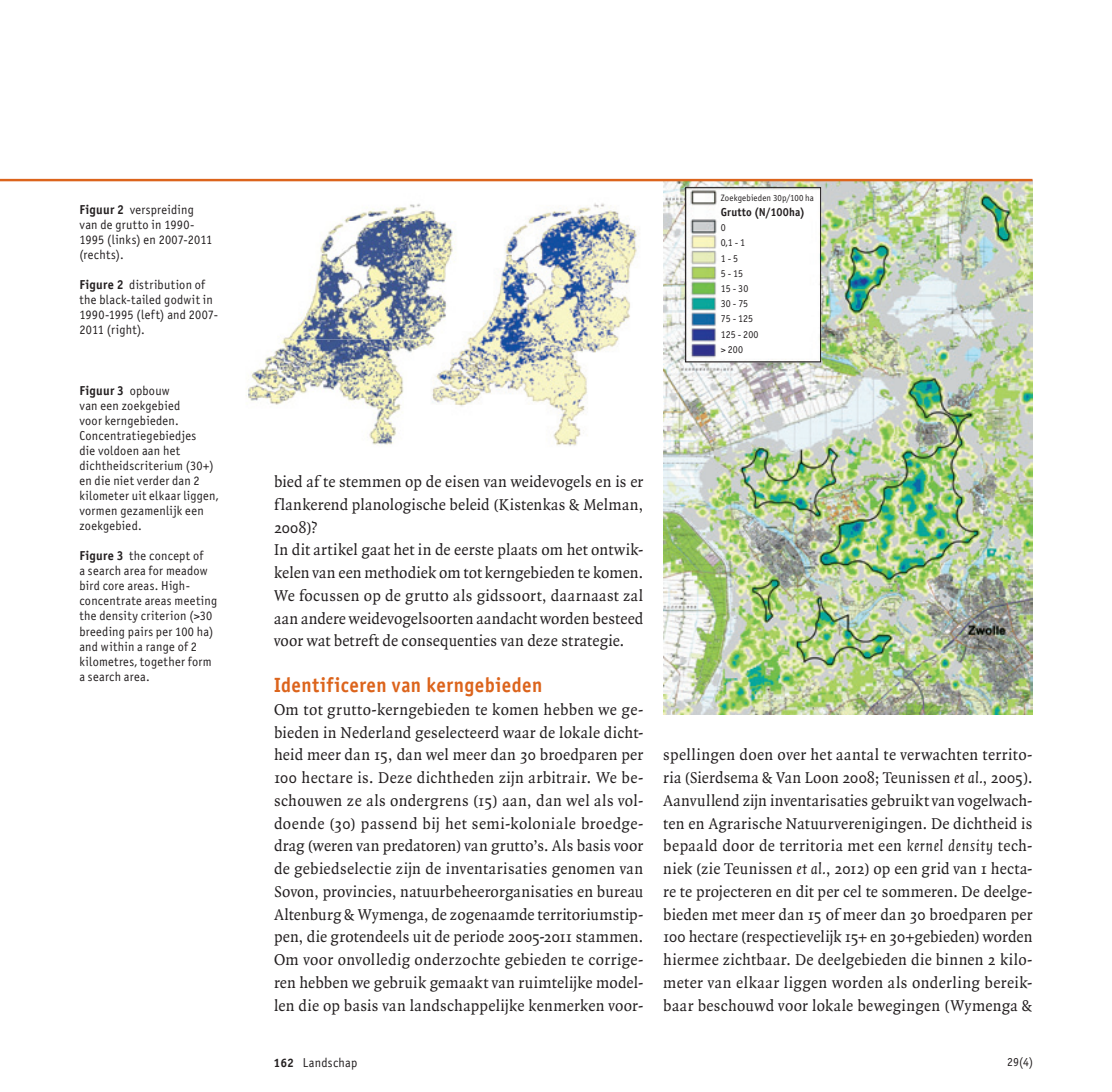
<style>
.page{position:relative;width:1112px;height:1092px;background:#fff}
.page>*{position:absolute;margin:0;border:0;box-sizing:border-box;transform-origin:0 0}
.Tussenkop_1{font:20.65px "Officina Sans Bold ITC";letter-spacing:.025em;color:#dc641c;scale:.92 1}
.PLATTE_TEKST{font:16.8px/22.8px "Quadraat";letter-spacing:.015em;color:#231f20;text-align:justify;scale:.96 1}
.Figuur{font:12.95px/15px "Officina Sans ITC";letter-spacing:.02em;color:#231f20;scale:.95 1}
.PLATTE_TEKST-2{font:12.25px "Officina Sans ITC";color:#231f20;scale:.96 1}
.Figuur-2{font:11.55px "Officina Sans Bold ITC";letter-spacing:.015em;color:#231f20;scale:.95 1}
.Figuur-3{font:10.5px "Officina Sans ITC";color:#231f20;scale:.95 1}
.Figuur-4{font:9.28px "Officina Sans ITC";letter-spacing:.015em;color:#231f20;scale:.95 1}
.s1{font-family:"Officina Sans Bold ITC"}
.s2{font-style:italic}
.s3{font-family:"Officina Sans Bold ITC";font-size:12.25px}
</style>
<div class="page">
<img style="left:663px;top:181px;width:369px;height:533px">
<hr style="left:0;top:179px;width:1032px;height:2px;background:#dc641c">
<img style="left:432px;top:203px;width:207px;height:243px">
<img style="left:283px;top:203px;width:175px;height:136px">
<img style="left:246px;top:339px;width:202px;height:59px">
<img style="left:249px;top:398px;width:152px;height:47px">
<div style="left:685px;top:187px;width:135px;height:175px;border:1px solid #231f20"></div>
<p class="Figuur" style="left:79px;top:202px;width:141px"><span class="s1">Figuur 2</span> verspreiding van de grutto in 1990-<br>1995 (links) en 2007-2011 (rechts).</p>
<p class="Figuur" style="left:79px;top:277px;width:147px"><span class="s1">Figure 2</span> distribution of the black-tailed godwit in<br>1990-1995 (left) and 2007-<br>2011 (right).</p>
<p class="Figuur" style="left:79px;top:383px;width:148px"><span class="s1">Figuur 3</span> opbouw<br>van een zoekgebied<br>voor kerngebieden.<br>Concentratiegebiedjes<br>die voldoen aan het dichtheidscriterium (30+) en die niet verder dan 2 kilometer uit elkaar liggen, vormen gezamenlijk een zoekgebied.</p>
<p class="Figuur" style="left:79px;top:548px;width:147px"><span class="s1">Figure 3</span> the concept of<br>a search area for meadow bird core areas. High&shy;concentrate areas meeting the density criterion (&gt;30 breeding pairs per 100 ha) and within a range of 2 kilometres, together form</p>
<p class="Figuur" style="left:79px;top:668px;width:75px">a search area.</p>
<p class="Figuur-4" style="left:720px;top:193px;width:100px">Zoekgebieden 30p/100 ha</p>
<p class="Figuur-2" style="left:720px;top:205px;width:90px">Grutto (N/100ha)</p>
<p class="Figuur-3" style="left:720px;top:221px;width:7px">0</p>
<p class="Figuur-3" style="left:720px;top:237px;width:27px">0,1 - 1</p>
<p class="Figuur-3" style="left:720px;top:252px;width:20px">1 - 5</p>
<p class="Figuur-3" style="left:720px;top:267px;width:25px">5 - 15</p>
<p class="Figuur-3" style="left:720px;top:282px;width:30px">15 - 30</p>
<p class="Figuur-3" style="left:720px;top:297px;width:30px">30 - 75</p>
<p class="Figuur-3" style="left:720px;top:313px;width:36px">75 - 125</p>
<p class="Figuur-3" style="left:720px;top:328px;width:41px">125 - 200</p>
<p class="Figuur-3" style="left:720px;top:343px;width:25px">&gt; 200</p>
<p class="PLATTE_TEKST" style="left:274px;top:471px;width:386px">bied af te stemmen op de eisen van weidevogels en is er flankerend planologische beleid (Kistenkas &amp; Melman, 2008)?</p>
<p class="PLATTE_TEKST" style="left:274px;top:539px;width:386px">In dit artikel gaat het in de eerste plaats om het ontwik&shy;kelen van een methodiek om tot kerngebieden te komen.<br>We focussen op de grutto als gidssoort, daarnaast zal aan andere weidevogelsoorten aandacht worden besteed voor wat betreft de consequenties van deze strategie.</p>
<p class="Tussenkop_1" style="left:274px;top:672px;width:293px">Identificeren van kerngebieden</p>
<p class="PLATTE_TEKST" style="left:274px;top:698px;width:386px">Om tot grutto-kerngebieden te komen hebben we ge&shy;bieden in Nederland geselecteerd waar de lokale dicht&shy;heid meer dan 15, dan wel meer dan 30 broedparen per 100 hectare is. Deze dichtheden zijn arbitrair. We be&shy;schouwen ze als ondergrens (15) aan, dan wel als vol&shy;doende (30) passend bij het semi-koloniale broedge&shy;drag (weren van predatoren) van grutto’s. Als basis voor de gebiedselectie zijn de inventarisaties genomen van Sovon, provincies, natuurbeheerorganisaties en bureau Altenburg &amp; Wymenga, de zogenaamde territoriumstip&shy;pen, die grotendeels uit de periode 2005-2011 stammen.<br>Om voor onvolledig onderzochte gebieden te corrige&shy;ren hebben we gebruik gemaakt van ruimtelijke model&shy;len die op basis van landschappelijke kenmerken voor-</p>
<p class="PLATTE_TEKST" style="left:663px;top:744px;width:386px">spellingen doen over het aantal te verwachten territo&shy;ria (Sierdsema &amp; Van Loon 2008; Teunissen <span class="s2">et al.</span>, 2005).<br>Aanvullend zijn inventarisaties gebruikt van vogelwach&shy;ten en Agrarische Natuurverenigingen. De dichtheid is bepaald door de territoria met een <span class="s2">kernel density</span> tech&shy;niek (zie Teunissen <span class="s2">et al.</span>, 2012) op een grid van 1 hecta&shy;re te projecteren en dit per cel te sommeren. De deelge&shy;bieden met meer dan 15 of meer dan 30 broedparen per 100 hectare (respectievelijk 15+ en 30+gebieden) worden hiermee zichtbaar. De deelgebieden die binnen 2 kilo&shy;meter van elkaar liggen worden als onderling bereik&shy;baar beschouwd voor lokale bewegingen (Wymenga &amp;</p>
<p class="Figuur" style="left:273px;top:1054px;width:90px"><span class="s3">162</span> Landschap</p>
<p class="PLATTE_TEKST-2" style="left:1006px;top:1054px;width:29px">29(4)</p>
</div>
